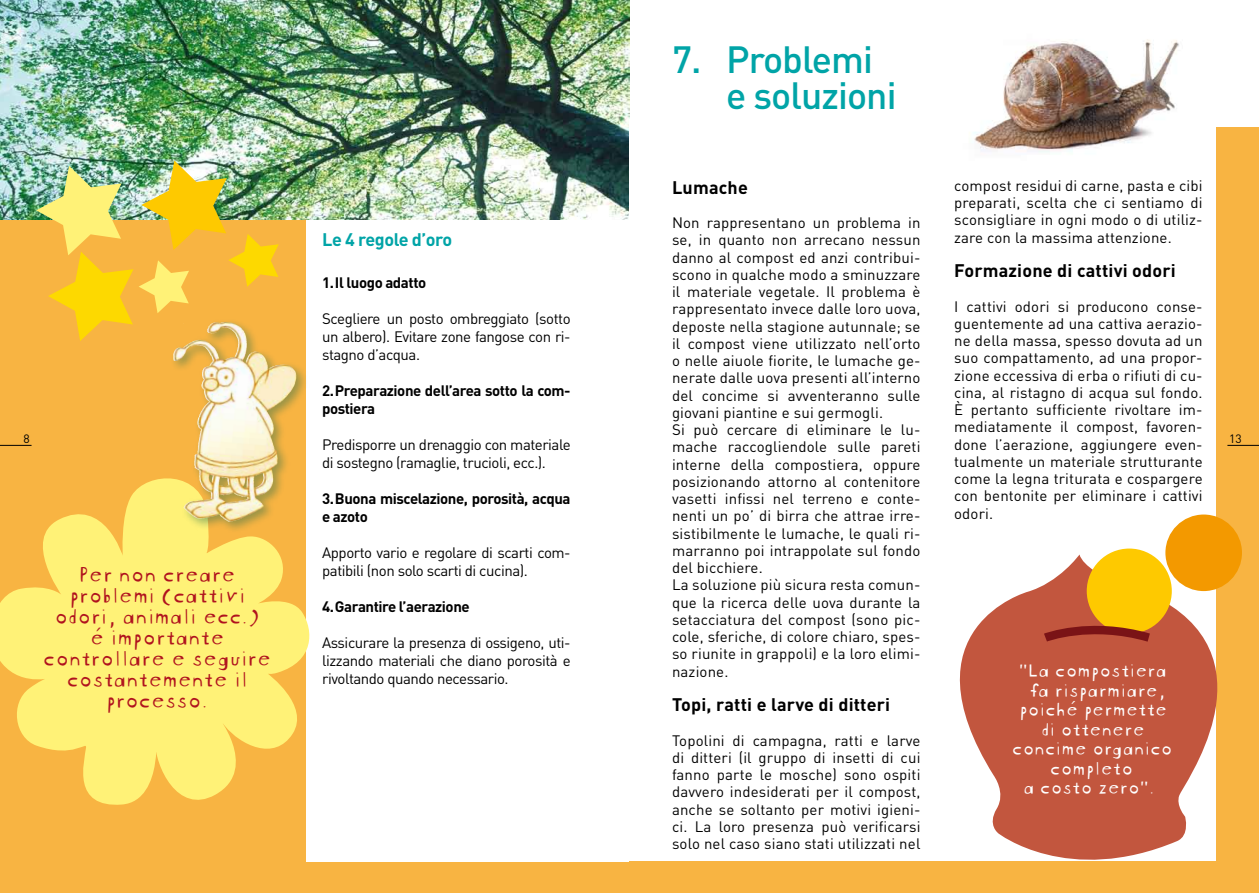
<style>
.page{position:relative;width:1259px;height:893px;background:#fff}
.page>*{position:absolute;margin:0;border:0;box-sizing:border-box;transform-origin:0 0}
.t1{font:500 37.5px/36px "DIN";letter-spacing:-.025em;color:#00a4a7}
.t2{font:22.5px/21px "Blockhead Unplugged";color:#b0121e;text-align:center}
.t3{font:19.5px/19.5px "Blockhead Unplugged";color:#fff;text-align:center}
.t4{font:700 18px "DIN";letter-spacing:.01em;color:#000}
.t5{font:700 18px "DIN";letter-spacing:-.025em;color:#00a4a7}
.t6{font:15px/17.2px "DIN";letter-spacing:.01em;color:#000;text-align:justify}
.t7{font:15px/18px "DIN";letter-spacing:-.03em;color:#000}
.t8{font:700 15px/18px "DIN";letter-spacing:-.03em;color:#000}
.t9{font:12px "DIN";color:#000}
</style>
<div class="page">
<div style="left:0;top:128px;width:629px;height:765px;background:#f8b442"></div>
<div style="left:306px;top:119px;width:323px;height:742px;background:#fff"></div>
<hr style="left:0;top:445px;width:32px;height:1px;background:#000">
<svg style="left:0;top:478px;width:310px;height:327px;fill:#fff277"></svg>
<div style="left:169px;top:318px;width:181px;height:238px;background:#0f654b;opacity:.4"></div>
<img style="left:207px;top:322px;width:19px;height:11px">
<img style="left:0;top:0;width:629px;height:220px">
<img style="left:139px;top:161px;width:140px;height:152px">
<svg style="left:36px;top:166px;width:97px;height:175px"></svg>
<div style="left:629px;top:128px;width:630px;height:765px;background:#f8b442"></div>
<div style="left:629px;top:119px;width:587px;height:742px;background:#fff"></div>
<hr style="left:1227px;top:445px;width:32px;height:1px;background:#000">
<svg style="left:959px;top:554px;width:283px;height:306px;fill:#c2563e"></svg>
<div style="left:1086px;top:549px;width:85px;height:85px;background:#fec900;border-radius:50%"></div>
<svg style="left:1037px;top:621px;width:122px;height:27px;background:#b5512b"></svg>
<div style="left:1165px;top:514px;width:77px;height:77px;background:#f39900;border-radius:50%"></div>
<img style="left:973px;top:39px;width:206px;height:113px">
<p class="t9" style="left:23px;top:431px;width:8px">8</p>
<h2 class="t2" style="left:43px;top:561px;width:229px">Per non creare problemi (cattivi odori, animali ecc.)<br>é importante controllare e seguire costantemente il processo.</h2>
<p class="t5" style="left:322px;top:228px;width:132px">Le 4 regole d’oro</p>
<p class="t8" style="left:322px;top:273px;width:106px">1.Il luogo adatto</p>
<p class="t6" style="left:322px;top:309px;width:250px;line-height:18px">Scegliere un posto ombreggiato (sotto un albero). Evitare zone fangose con ri&shy;stagno d’acqua.</p>
<p class="t8" style="left:322px;top:381px;width:250px">2.Preparazione dell’area sotto la com&shy;postiera</p>
<p class="t7" style="left:322px;top:435px;width:250px">Predisporre un drenaggio con materiale di sostegno (ramaglie, trucioli, ecc.).</p>
<p class="t8" style="left:322px;top:489px;width:250px">3.Buona miscelazione, porosità, acqua e azoto</p>
<p class="t7" style="left:322px;top:543px;width:250px">Apporto vario e regolare di scarti com&shy;patibili (non solo scarti di cucina).</p>
<p class="t8" style="left:322px;top:597px;width:149px">4.Garantire l’aerazione</p>
<p class="t6" style="left:322px;top:633px;width:250px;line-height:18px">Assicurare la presenza di ossigeno, uti&shy;lizzando materiali che diano porosità e rivoltando quando necessario.</p>
<h1 class="t1" style="left:726px;top:41px;width:172px;text-indent:-54px">7. Problemi e soluzioni</h1>
<p class="t4" style="left:672px;top:175px;width:77px">Lumache</p>
<p class="t6" style="left:672px;top:214px;width:250px;text-align:left">Non rappresentano un problema in se, in quanto non arrecano nessun danno al compost ed anzi contribui&shy;scono in qualche modo a sminuzzare il materiale vegetale. Il problema è rappresentato invece dalle loro uova, deposte nella stagione autunnale; se il compost viene utilizzato nell’orto o nelle aiuole fiorite, le lumache ge&shy;nerate dalle uova presenti all’interno del concime si avventeranno sulle giovani piantine e sui germogli.<br>Si può cercare di eliminare le lu&shy;mache raccogliendole sulle pareti interne della compostiera, oppure posizionando attorno al contenitore vasetti infissi nel terreno e conte&shy;nenti un po’ di birra che attrae irre&shy;sistibilmente le lumache, le quali ri&shy;marranno poi intrappolate sul fondo del bicchiere.<br>La soluzione più sicura resta comun&shy;que la ricerca delle uova durante la setacciatura del compost (sono pic&shy;cole, sferiche, di colore chiaro, spes&shy;so riunite in grappoli) e la loro elimi&shy;nazione.</p>
<p class="t4" style="left:672px;top:693px;width:220px">Topi, ratti e larve di ditteri</p>
<p class="t6" style="left:672px;top:731px;width:250px">Topolini di campagna, ratti e larve di ditteri (il gruppo di insetti di cui fanno parte le mosche) sono ospiti davvero indesiderati per il compost, anche se soltanto per motivi igieni&shy;ci. La loro presenza può verificarsi solo nel caso siano stati utilizzati nel</p>
<p class="t6" style="left:954px;top:176px;width:250px">compost residui di carne, pasta e cibi preparati, scelta che ci sentiamo di sconsigliare in ogni modo o di utiliz&shy;zare con la massima attenzione.</p>
<p class="t4" style="left:954px;top:259px;width:223px">Formazione di cattivi odori</p>
<p class="t6" style="left:954px;top:297px;width:250px">I cattivi odori si producono conse&shy;guentemente ad una cattiva aerazio&shy;ne della massa, spesso dovuta ad un suo compattamento, ad una propor&shy;zione eccessiva di erba o rifiuti di cu&shy;cina, al ristagno di acqua sul fondo.<br>È pertanto sufficiente rivoltare im&shy;mediatamente il compost, favoren&shy;done l’aerazione, aggiungere even&shy;tualmente un materiale strutturante come la legna triturata e cospargere con bentonite per eliminare i cattivi odori.</p>
<p class="t9" style="left:1229px;top:431px;width:14px">13</p>
<h3 class="t3" style="left:1011px;top:659px;width:162px">“La compostiera fa risparmiare, poiché permette di ottenere concime organico completo<br>a costo zero”.</h3>
</div>
